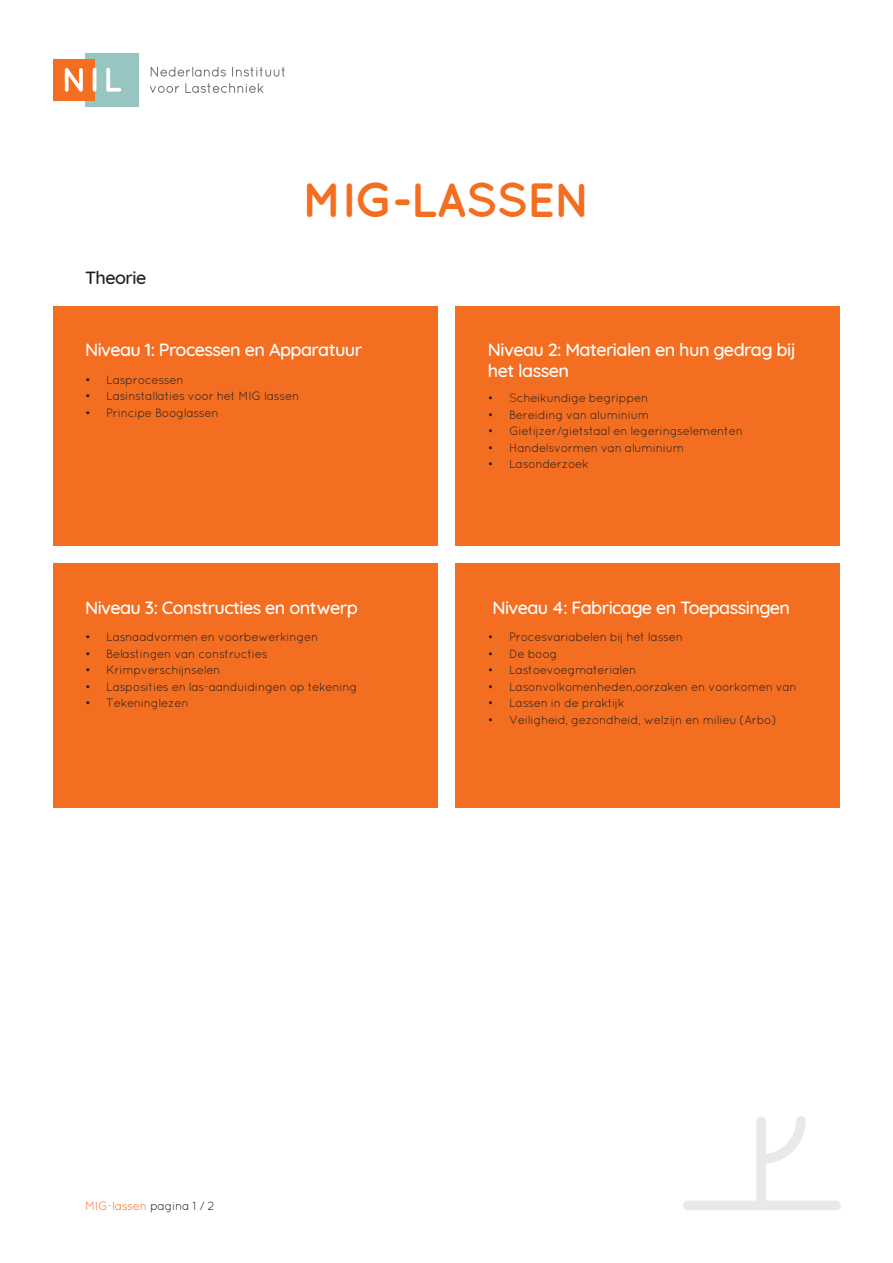
<style>
.page{position:relative;width:893px;height:1263px;background:#fff}
.page>*{position:absolute;margin:0;border:0;box-sizing:border-box;transform-origin:0 0}
.Oranje_kop{font:700 48px "Quicksand";letter-spacing:-.03em;color:#f36e21}
.Groen_kopje{font:500 18px/21px "Quicksand";letter-spacing:-.03em;color:#fff}
.Groen_kopje-2{font:500 18px "Quicksand";letter-spacing:-.03em;color:#231f20}
.platte_tekst{font:12px "Quicksand";letter-spacing:-.03em;color:#231f20}
.platte_tekst-2{font:12px "Quicksand";letter-spacing:-.03em;color:#f36e21}
.s1{color:#231f20}
</style>
<div class="page">
<div style="left:53px;top:306px;width:384px;height:240px;background:#f36e21"></div>
<div style="left:53px;top:564px;width:384px;height:244px;background:#f36e21"></div>
<div style="left:455px;top:306px;width:385px;height:240px;background:#f36e21"></div>
<div style="left:455px;top:564px;width:385px;height:244px;background:#f36e21"></div>
<div style="left:86px;top:53px;width:53px;height:53px;background:#97c5c1"></div>
<div style="left:53px;top:59px;width:42px;height:41px;background:#f36e21"></div>
<svg style="left:65px;top:68px;width:18px;height:24px"></svg>
<svg style="left:93px;top:68px;width:3px;height:24px"></svg>
<svg style="left:106px;top:68px;width:15px;height:24px"></svg>
<svg style="left:151px;top:67px;width:75px;height:10px"></svg>
<svg style="left:232px;top:67px;width:53px;height:10px"></svg>
<svg style="left:150px;top:86px;width:29px;height:7px"></svg>
<svg style="left:185px;top:83px;width:78px;height:10px"></svg>
<svg style="left:683px;top:1116px;width:158px;height:94px"></svg>
<p class="Groen_kopje-2" style="left:85px;top:263px;width:63px">Theorie</p>
<p class="Oranje_kop" style="left:302px;top:171px;width:290px">MIG-LASSEN</p>
<p class="Groen_kopje" style="left:85px;top:337px;width:279px">Niveau 1: Processen en Apparatuur</p>
<p class="platte_tekst" style="left:85px;top:373px;width:100px">• Lasprocessen</p>
<p class="platte_tekst" style="left:85px;top:389px;width:216px">• Lasinstallaties voor het MIG lassen</p>
<p class="platte_tekst" style="left:85px;top:406px;width:135px">• Principe Booglassen</p>
<p class="Groen_kopje" style="left:85px;top:595px;width:274px">Niveau 3: Constructies en ontwerp</p>
<p class="platte_tekst" style="left:85px;top:630px;width:235px">• Lasnaadvormen en voorbewerkingen</p>
<p class="platte_tekst" style="left:85px;top:646px;width:184px">• Belastingen van constructies</p>
<p class="platte_tekst" style="left:85px;top:663px;width:137px">• Krimpverschijnselen</p>
<p class="platte_tekst" style="left:85px;top:679px;width:274px">• Lasposities en las-aanduidingen op tekening</p>
<p class="platte_tekst" style="left:85px;top:696px;width:105px">• Tekeninglezen</p>
<p class="Groen_kopje" style="left:488px;top:337px;width:309px">Niveau 2: Materialen en hun gedrag bij het lassen</p>
<p class="platte_tekst" style="left:488px;top:391px;width:162px">• Scheikundige begrippen</p>
<p class="platte_tekst" style="left:488px;top:408px;width:163px">• Bereiding van aluminium</p>
<p class="platte_tekst" style="left:488px;top:424px;width:257px">• Gietijzer/gietstaal en legeringselementen</p>
<p class="platte_tekst" style="left:488px;top:441px;width:198px">• Handelsvormen van aluminium</p>
<p class="platte_tekst" style="left:488px;top:457px;width:102px">• Lasonderzoek</p>
<p class="Groen_kopje" style="left:492px;top:595px;width:299px">Niveau 4: Fabricage en Toepassingen</p>
<p class="platte_tekst" style="left:488px;top:630px;width:197px">• Procesvariabelen bij het lassen</p>
<p class="platte_tekst" style="left:488px;top:646px;width:71px">• De boog</p>
<p class="platte_tekst" style="left:488px;top:663px;width:150px">• Lastoevoegmaterialen</p>
<p class="platte_tekst" style="left:488px;top:679px;width:311px">• Lasonvolkomenheden,oorzaken en voorkomen van</p>
<p class="platte_tekst" style="left:488px;top:696px;width:138px">• Lassen in de praktijk</p>
<p class="platte_tekst" style="left:488px;top:712px;width:290px">• Veiligheid, gezondheid, welzijn en milieu (Arbo)</p>
<p class="platte_tekst-2" style="left:85px;top:1199px;width:131px">MIG-lassen <span class="s1">pagina 1 / 2</span></p>
</div>
